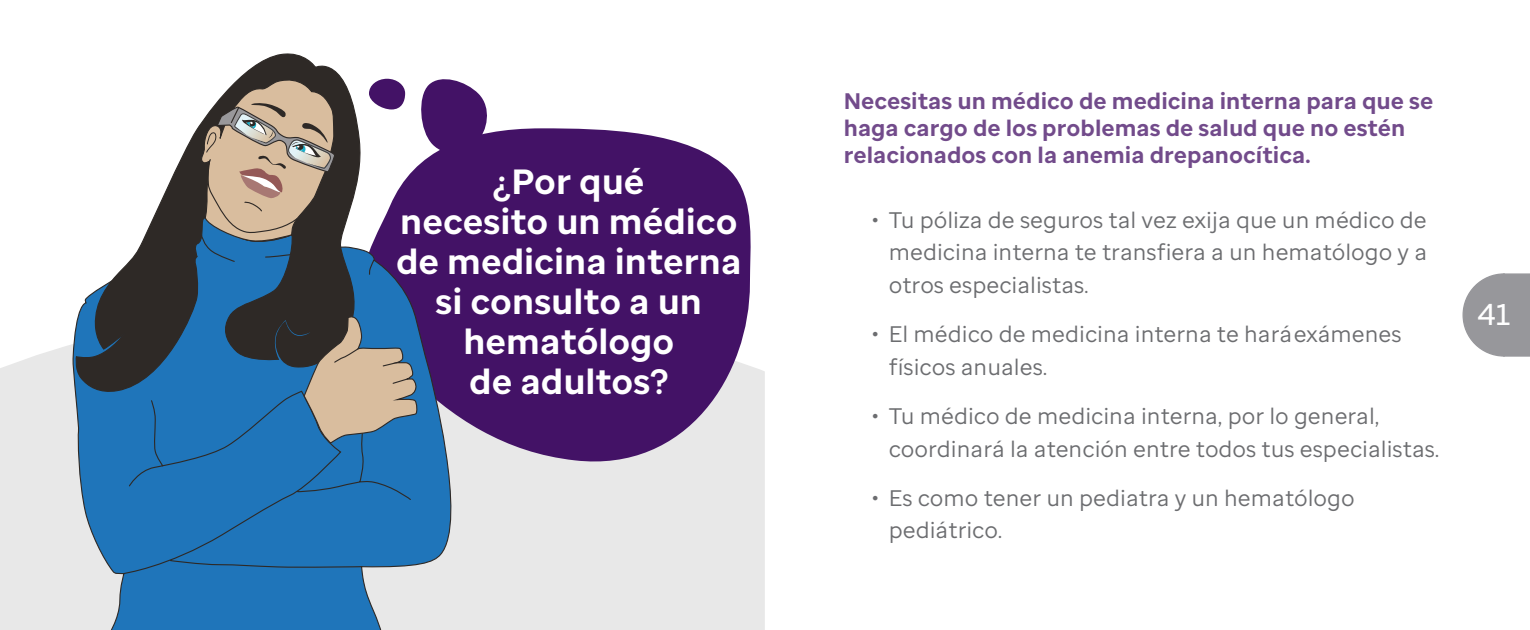
<style>
.page{position:relative;width:1530px;height:630px;background:#fff}
.page>*{position:absolute;margin:0;border:0;box-sizing:border-box;transform-origin:0 0}
.Bubble_Text{font:700 35px/40px "St Jude Sans";color:#fff;text-align:center}
.t1{font:500 30px "St Jude Sans";color:#fff}
.Paragraph_Style_test{font:22.5px/32.5px "St Jude Sans";color:#6c6d70}
.Paragraph_Title{font:700 22.5px/27px "St Jude Sans";color:#724b8b}
</style>
<div class="page">
<svg style="left:1462px;top:273px;width:68px;height:84px;background:#a6a6a9"></svg>
<div style="left:0;top:344px;width:765px;height:286px;background:#e8e8e8"></div>
<svg style="left:385px;top:128px;width:371px;height:345px;background:#60387d"></svg>
<svg style="left:417px;top:79px;width:75px;height:79px"></svg>
<svg style="left:369px;top:79px;width:36px;height:30px"></svg>
<svg style="left:73px;top:216px;width:396px;height:414px;background:#4179b4"></svg>
<svg style="left:73px;top:53px;width:293px;height:342px"></svg>
<svg style="left:273px;top:314px;width:146px;height:131px;background:#6f8390"></svg>
<svg style="left:200px;top:75px;width:135px;height:169px;background:#a19283"></svg>
<p class="Bubble_Text" style="left:493px;top:162px;width:153px">¿Por qué</p>
<p class="Bubble_Text" style="left:400px;top:202px;width:339px">necesito un médico</p>
<p class="Bubble_Text" style="left:396px;top:242px;width:347px">de medicina interna si consulto a un hematólogo</p>
<p class="Bubble_Text" style="left:469px;top:362px;width:201px">de adultos?</p>
<p class="Paragraph_Title" style="left:844px;top:87px;width:591px">Necesitas un médico de medicina interna para que se haga cargo de los problemas de salud que no estén relacionados con la anemia drepanocítica.</p>
<p class="Paragraph_Style_test" style="left:889px;top:203px;width:540px;text-align:justify;text-indent:-17px">• Tu póliza de seguros tal vez exija que un médico de medicina interna te transfiera a un hematólogo y a otros especialistas.</p>
<p class="Paragraph_Style_test" style="left:889px;top:318px;width:514px;text-indent:-17px">• El médico de medicina interna te haráexámenes físicos anuales.</p>
<p class="Paragraph_Style_test" style="left:889px;top:400px;width:552px;text-indent:-17px">• Tu médico de medicina interna, por lo general, coordinará la atención entre todos tus especialistas.</p>
<p class="Paragraph_Style_test" style="left:889px;top:481px;width:468px;text-indent:-17px">• Es como tener un pediatra y un hematólogo pediátrico.</p>
<h2 class="t1" style="left:1477px;top:295px;width:35px">41</h2>
</div>
